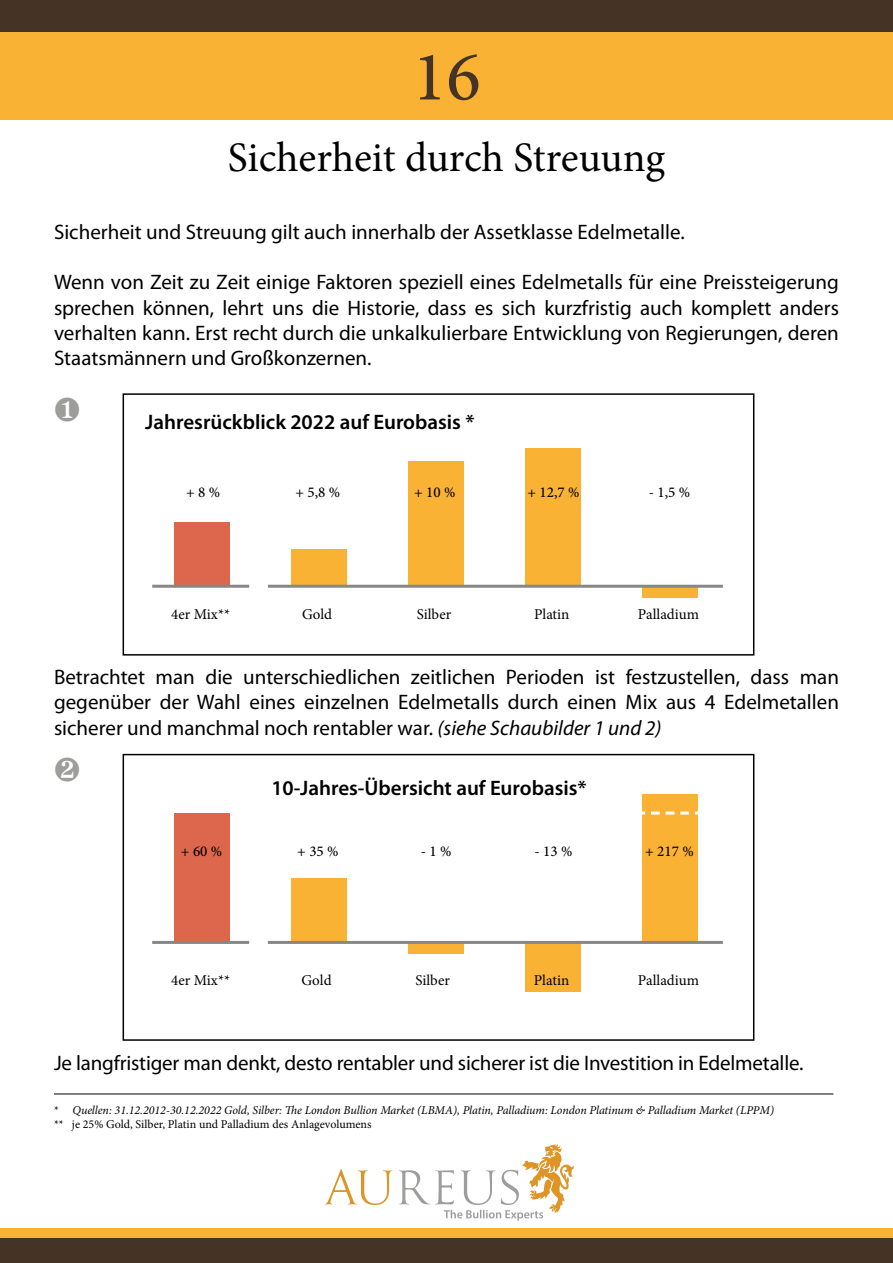
<style>
.page{position:relative;width:893px;height:1263px;background:#fff}
.page>*{position:absolute;margin:0;border:0;box-sizing:border-box;transform-origin:0 0}
.t1{font:500 70.5px "Minion Pro";color:#453425}
.t2{font:42px "Minion Pro";letter-spacing:-.005em;color:#000}
.t3{font:21px/25.2px "Myriad Pro";color:#000;text-align:justify}
.t4{font:600 21px "Myriad Pro";color:#000}
.t5{font:15px "Minion Pro";color:#000}
.t6{font:500 15px "Minion Pro";color:#000}
.t7{font:italic 12px/14.4px "Minion Pro";letter-spacing:-.005em;color:#000}
.s1{font-style:italic}
.s2{font-style:normal}
</style>
<div class="page">
<div style="left:0;top:1228px;width:893px;height:20px;background:#f9b234"></div>
<div style="left:0;top:0;width:893px;height:119px;background:#f9b234"></div>
<div style="left:0;top:1239px;width:893px;height:24px;background:#453425"></div>
<div style="left:0;top:0;width:893px;height:32px;background:#453425"></div>
<div style="left:292px;top:549px;width:55px;height:36px;background:#f9b234"></div>
<div style="left:175px;top:522px;width:55px;height:64px;background:#dc674c"></div>
<div style="left:175px;top:813px;width:55px;height:129px;background:#dc674c"></div>
<div style="left:292px;top:878px;width:55px;height:64px;background:#f9b234"></div>
<div style="left:408px;top:461px;width:56px;height:126px;background:#f9b234"></div>
<div style="left:408px;top:942px;width:56px;height:11px;background:#f9b234"></div>
<div style="left:525px;top:448px;width:55px;height:138px;background:#f9b234"></div>
<div style="left:525px;top:942px;width:55px;height:50px;background:#f9b234"></div>
<div style="left:642px;top:587px;width:55px;height:11px;background:#f9b234"></div>
<div style="left:642px;top:794px;width:55px;height:147px;background:#f9b234"></div>
<hr style="left:268px;top:941px;width:455px;height:3px;background:#878787">
<hr style="left:268px;top:585px;width:455px;height:3px;background:#878787">
<hr style="left:152px;top:941px;width:97px;height:3px;background:#878787">
<hr style="left:152px;top:585px;width:97px;height:3px;background:#878787">
<div style="left:123px;top:393px;width:631px;height:263px;border:2px solid #000"></div>
<div style="left:123px;top:754px;width:631px;height:287px;border:2px solid #000"></div>
<hr style="left:54px;top:1093px;width:779px;height:1px;background:#000">
<svg style="left:325px;top:1169px;width:67px;height:36px"></svg>
<svg style="left:399px;top:1144px;width:175px;height:77px"></svg>
<svg style="left:642px;top:811px;width:56px;height:3px"></svg>
<h1 class="t1" style="left:412px;top:29px;width:70px">16</h1>
<h2 class="t2" style="left:228px;top:129px;width:439px">Sicherheit durch Streuung</h2>
<p class="t3" style="left:54px;top:219px;width:632px">Sicherheit und Streuung gilt auch innerhalb der Assetklasse Edelmetalle.</p>
<p class="t3" style="left:54px;top:269px;width:786px">Wenn von Zeit zu Zeit einige Faktoren speziell eines Edelmetalls für eine Preissteigerung sprechen können, lehrt uns die Historie, dass es sich kurzfristig auch komplett anders verhalten kann. Erst recht durch die unkalkulierbare Entwicklung von Regierungen, deren Staatsmännern und Großkonzernen.</p>
<p class="t4" style="left:145px;top:408px;width:331px">Jahresrückblick 2022 auf Eurobasis *</p>
<p class="t6" style="left:295px;top:482px;width:46px">+ 5,8 %</p>
<p class="t6" style="left:414px;top:482px;width:43px">+ 10 %</p>
<p class="t6" style="left:527px;top:482px;width:54px">+ 12,7 %</p>
<p class="t6" style="left:186px;top:483px;width:36px">+ 8 %</p>
<p class="t6" style="left:649px;top:483px;width:43px">- 1,5 %</p>
<p class="t5" style="left:171px;top:604px;width:61px">4er Mix**</p>
<p class="t5" style="left:302px;top:604px;width:32px">Gold</p>
<p class="t5" style="left:417px;top:604px;width:36px">Silber</p>
<p class="t5" style="left:534px;top:604px;width:37px">Platin</p>
<p class="t5" style="left:638px;top:604px;width:63px">Palladium</p>
<p class="t3" style="left:54px;top:664px;width:786px">Betrachtet man die unterschiedlichen zeitlichen Perioden ist festzustellen, dass man gegenüber der Wahl eines einzelnen Edelmetalls durch einen Mix aus 4 Edelmetallen sicherer und manchmal noch rentabler war. <span class="s1">(siehe Schaubilder 1 und 2)</span></p>
<p class="t4" style="left:271px;top:775px;width:317px">10-Jahres-Übersicht auf Eurobasis*</p>
<p class="t6" style="left:181px;top:841px;width:43px">+ 60 %</p>
<p class="t6" style="left:297px;top:841px;width:43px">+ 35 %</p>
<p class="t6" style="left:421px;top:841px;width:32px">- 1 %</p>
<p class="t6" style="left:535px;top:841px;width:39px">- 13 %</p>
<p class="t6" style="left:645px;top:841px;width:50px">+ 217 %</p>
<p class="t5" style="left:171px;top:970px;width:61px">4er Mix**</p>
<p class="t5" style="left:301px;top:970px;width:32px">Gold</p>
<p class="t5" style="left:415px;top:970px;width:36px">Silber</p>
<p class="t5" style="left:534px;top:970px;width:37px">Platin</p>
<p class="t5" style="left:638px;top:970px;width:63px">Palladium</p>
<p class="t3" style="left:54px;top:1050px;width:751px">Je langfristiger man denkt, desto rentabler und sicherer ist die Investition in Edelmetalle.</p>
<p class="t7" style="left:54px;top:1102px;width:722px"><span class="s2">*</span> Quellen: 31.12.2012-30.12.2022 Gold, Silber: The London Bullion Market (LBMA), Platin, Palladium: London Platinum &amp; Palladium Market (LPPM) <span class="s2">** je 25% Gold, Silber, Platin und Palladium des Anlagevolumens</span></p>
</div>
